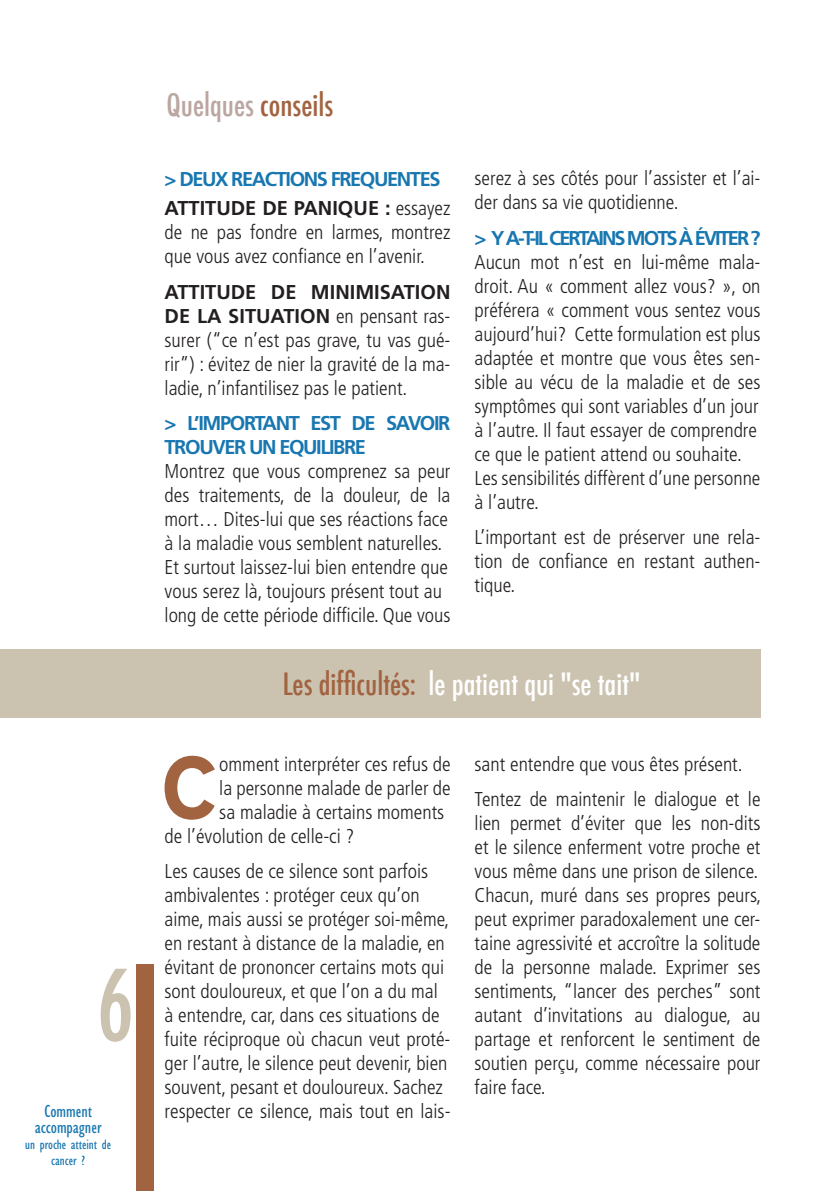
<style>
.page{position:relative;width:840px;height:1191px;background:#fff}
.page>*{position:absolute;margin:0;border:0;box-sizing:border-box;transform-origin:0 0}
.t1{font:300 condensed 100px "AT Erbar";color:#cbc2b0}
.t2{font:700 88.6px "Interstate";color:#a26340}
.t3{font:500 condensed 30px "Futura";color:#fff}
.t4{font:500 condensed 30px "Futura";color:#bba6a0}
.t5{font:300 condensed 20px/24px "Frutiger";color:#231f20}
.t6{font:700 20px/29.6px "Frutiger";letter-spacing:-.07em;color:#1877b0}
.t7{font:700 20px "Frutiger";letter-spacing:-.1em;color:#1877b0}
.t8{font:condensed 18px/16px "Gill Sans";color:#1877b0;text-align:center}
.t9{font:condensed 14px/16px "Gill Sans";color:#1877b0;text-align:center}
.s1{color:#a26340}
.s2{color:#231f20}
.s3{font-weight:300;font-stretch:condensed;color:#231f20}
.s4{font-weight:700;font-stretch:normal}
</style>
<div class="page">
<div style="left:0;top:650px;width:760px;height:68px;background:#cbc2b0"></div>
<div style="left:136px;top:964px;width:17px;height:227px;background:#a26340"></div>
<hr style="left:839px;top:532px;width:1px;height:154px;background:#bfd1d9">
<h1 class="t1" style="left:96px;top:944px;width:38px">6</h1>
<p class="t8" style="left:35px;top:1103px;width:68px">Comment accompagner</p>
<p class="t9" style="left:25px;top:1136px;width:87px">un proche atteint de cancer ?</p>
<h3 class="t4" style="left:166px;top:85px;width:168px">Quelques <span class="s1">conseils</span></h3>
<p class="t6" style="left:164px;top:164px;width:287px">&gt; DEUX REACTIONS FREQUENTES<br><span class="s2">ATTITUDE DE PANIQUE :</span> <span class="s3">essayez</span></p>
<p class="t5" style="left:164px;top:221px;width:287px">de ne pas fondre en larmes, montrez que vous avez confiance en l’avenir.</p>
<p class="t5" style="left:164px;top:280px;width:287px;text-align:justify"><span class="s4">ATTITUDE DE MINIMISATION DE LA SITUATION</span> en pensant ras&shy;surer (“ce n’est pas grave, tu vas gué&shy;rir”) : évitez de nier la gravité de la ma&shy;ladie, n’infantilisez pas le patient.</p>
<p class="t6" style="left:164px;top:411px;width:287px;line-height:24px">&gt; L’IMPORTANT EST DE SAVOIR<br>TROUVER UN EQUILIBRE</p>
<p class="t5" style="left:164px;top:459px;width:287px">Montrez que vous comprenez sa peur des traitements, de la douleur, de la mort… Dites-lui que ses réactions face à la maladie vous semblent naturelles.<br>Et surtout laissez-lui bien entendre que vous serez là, toujours présent tout au long de cette période difficile. Que vous</p>
<p class="t5" style="left:474px;top:166px;width:287px">serez à ses côtés pour l’assister et l’ai&shy;der dans sa vie quotidienne.</p>
<p class="t7" style="left:474px;top:226px;width:287px">&gt; Y A-T-IL CERTAINS MOTS À ÉVITER ?</p>
<p class="t5" style="left:474px;top:250px;width:287px">Aucun mot n’est en lui-même mala&shy;droit. Au « comment allez vous? », on préférera « comment vous sentez vous aujourd’hui? Cette formulation est plus adaptée et montre que vous êtes sen&shy;sible au vécu de la maladie et de ses symptômes qui sont variables d’un jour à l’autre. Il faut essayer de comprendre ce que le patient attend ou souhaite.<br>Les sensibilités diffèrent d’une personne à l’autre.</p>
<p class="t5" style="left:474px;top:525px;width:287px;text-align:justify">L’important est de préserver une rela&shy;tion de confiance en restant authen&shy;tique.</p>
<h3 class="t3" style="left:282px;top:665px;width:359px"><span class="s1">Les difficultés:</span> le patient qui "se tait"</h3>
<h2 class="t2" style="left:160px;top:738px;width:61px">C</h2>
<p class="t5" style="left:219px;top:752px;width:232px">omment interpréter ces refus de</p>
<p class="t5" style="left:219px;top:776px;width:233px">la personne malade de parler de</p>
<p class="t5" style="left:219px;top:800px;width:226px">sa maladie à certains moments</p>
<p class="t5" style="left:164px;top:824px;width:191px">de l’évolution de celle-ci ?</p>
<p class="t5" style="left:164px;top:859px;width:287px">Les causes de ce silence sont parfois ambivalentes : protéger ceux qu’on aime, mais aussi se protéger soi-même, en restant à distance de la maladie, en évitant de prononcer certains mots qui sont douloureux, et que l’on a du mal à entendre, car, dans ces situations de fuite réciproque où chacun veut proté&shy;ger l’autre, le silence peut devenir, bien souvent, pesant et douloureux. Sachez respecter ce silence, mais tout en lais-</p>
<p class="t5" style="left:474px;top:746px;width:287px;line-height:35.4px">sant entendre que vous êtes présent.<br>Tentez de maintenir le dialogue et le</p>
<p class="t5" style="left:474px;top:811px;width:288px">lien permet d’éviter que les non-dits et le silence enferment votre proche et vous même dans une prison de silence.<br>Chacun, muré dans ses propres peurs, peut exprimer paradoxalement une cer&shy;taine agressivité et accroître la solitude de la personne malade. Exprimer ses sentiments, “lancer des perches” sont autant d’invitations au dialogue, au partage et renforcent le sentiment de soutien perçu, comme nécessaire pour faire face.</p>
</div>
